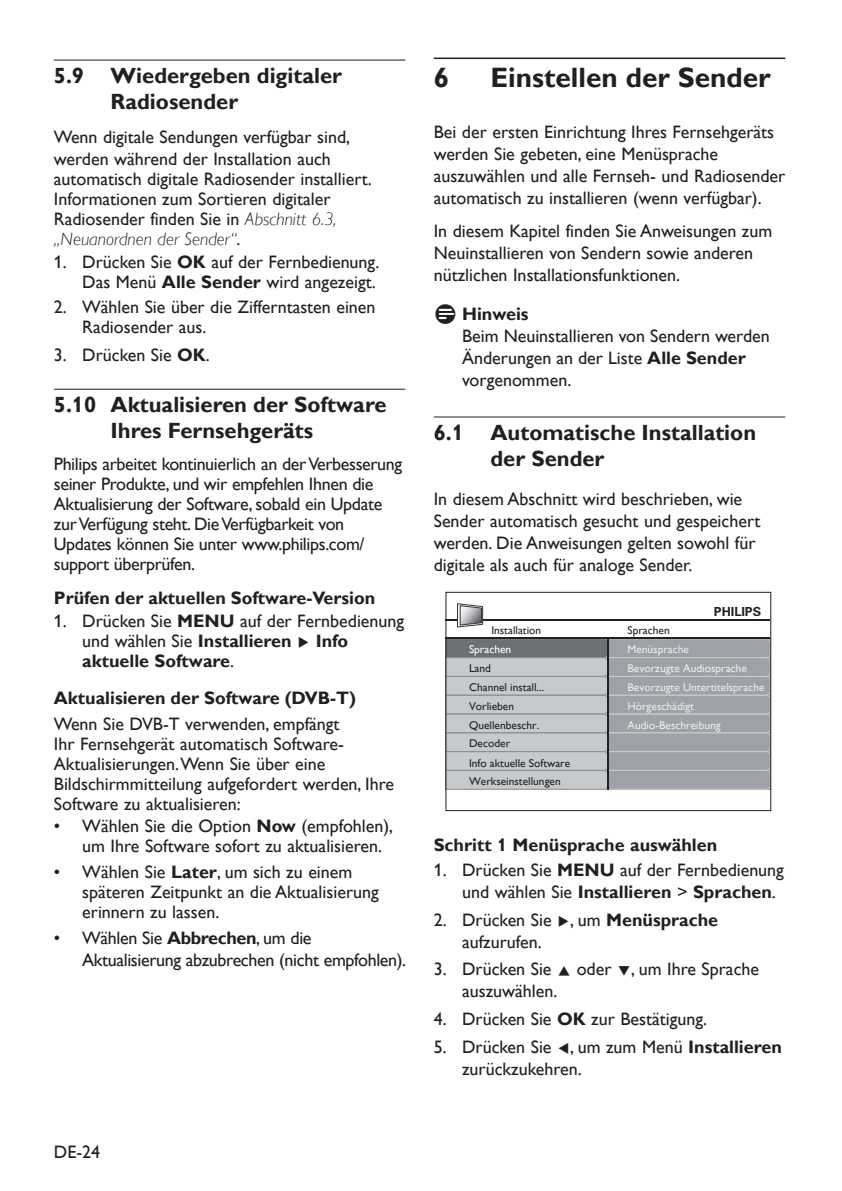
<style>
.page{position:relative;width:842px;height:1191px;background:#fff}
.page>*{position:absolute;margin:0;border:0;box-sizing:border-box;transform-origin:0 0}
.t1{font:700 28px "Gill Sans Alt One WGL";color:#231f20}
.t2{font:700 22px/26px "Gill Sans Alt One WGL";color:#231f20}
.t3{font:18px/22px "Gill Sans Alt One WGL";color:#231f20}
.t4{font:18px/20px "Gill Sans Alt One WGL";letter-spacing:-.02em;color:#231f20}
.t5{font:700 18px "Gill Sans Alt One WGL";color:#231f20}
.t6{font:italic 18px "Gill Sans Alt One WGL Light";color:#231f20}
.t7{font:12.4px "FZDHTJW GB1 0";color:#231f20}
.t8{font:11.2px/19px "Gill Sans Alt One WGL";color:#231f20}
.t9{font:11.2px/19px "Gill Sans Alt One WGL";color:#ebece9}
.t10{font:11.2px "Gill Sans Alt One WGL";color:#fff}
.s1{font-family:"Gill Sans Alt One WGL Light";font-style:italic}
.s2{font-family:"Gill Sans Alt One WGL";font-style:normal}
.s3{font-weight:700}
.s4{font-family:"Philips DFU"}
</style>
<div class="page">
<hr style="left:54px;top:60px;width:351px;height:1px;background:#231f20">
<hr style="left:54px;top:389px;width:351px;height:1px;background:#231f20">
<hr style="left:434px;top:58px;width:351px;height:1px;background:#231f20">
<hr style="left:434px;top:416px;width:351px;height:1px;background:#231f20">
<hr style="left:446px;top:619px;width:324px;height:1px;background:#221f20">
<svg style="left:445px;top:638px;width:327px;height:152px;background:#abafb3"></svg>
<hr style="left:446px;top:637px;width:324px;height:1px;background:#221f20">
<hr style="left:607px;top:639px;width:1px;height:150px;background:#221f20">
<div style="left:446px;top:592px;width:325px;height:219px;border:1px solid #231f20"></div>
<svg style="left:457px;top:603px;width:26px;height:24px"></svg>
<p class="t2" style="left:111px;top:63px;width:233px;text-indent:-57px">5.9 Wiedergeben digitaler<br>Radiosender</p>
<p class="t3" style="left:54px;top:125px;width:298px">Wenn digitale Sendungen verfügbar sind, werden während der Installation auch</p>
<p class="t3" style="left:54px;top:168px;width:319px;line-height:20px">automatisch digitale Radiosender installiert.<br>Informationen zum Sortieren digitaler<br>Radiosender finden Sie in <span class="s1">Abschnitt 6.3,</span></p>
<p class="t6" style="left:54px;top:226px;width:188px">„Neuanordnen der Sender“<span class="s2">.</span></p>
<p class="t3" style="left:54px;top:251px;width:327px;line-height:20px;text-align:right">1. Drücken Sie <span class="s3">OK</span> auf der Fernbedienung.<br>Das Menü <span class="s3">Alle Sender</span> wird angezeigt.</p>
<p class="t3" style="left:82px;top:297px;width:295px;line-height:20px;text-indent:-28px">2. Wählen Sie über die Zifferntasten einen<br>Radiosender aus.</p>
<p class="t3" style="left:54px;top:343px;width:158px">3. Drücken Sie <span class="s3">OK</span>.</p>
<p class="t2" style="left:111px;top:392px;width:277px;text-indent:-57px">5.10 Aktualisieren der Software<br>Ihres Fernsehgeräts</p>
<p class="t4" style="left:54px;top:453px;width:350px">Philips arbeitet kontinuierlich an der Verbesserung seiner Produkte, und wir empfehlen Ihnen die Aktualisierung der Software, sobald ein Update zur Verfügung steht. Die Verfügbarkeit von Updates können Sie unter www.philips.com/ support überprüfen.</p>
<p class="t5" style="left:54px;top:585px;width:323px">Prüfen der aktuellen Software-Version</p>
<p class="t3" style="left:82px;top:610px;width:323px;line-height:20px;text-indent:-28px">1. Drücken Sie <span class="s3">MENU</span> auf der Fernbedienung und wählen Sie <span class="s3">Installieren</span> <span class="s4">Æ</span> <span class="s3">Info aktuelle Software</span>.</p>
<p class="t5" style="left:54px;top:685px;width:304px">Aktualisieren der Software (DVB-T)</p>
<p class="t3" style="left:54px;top:713px;width:342px;line-height:20px">Wenn Sie DVB-T verwenden, empfängt<br>Ihr Fernsehgerät automatisch Software-Aktualisierungen. Wenn Sie über eine Bildschirmmitteilung aufgefordert werden, Ihre Software zu aktualisieren:</p>
<p class="t3" style="left:82px;top:816px;width:312px;line-height:20px;text-indent:-28px">• Wählen Sie die Option <span class="s3">Now</span> (empfohlen), um Ihre Software sofort zu aktualisieren.</p>
<p class="t3" style="left:82px;top:862px;width:298px;line-height:20px;text-indent:-28px">• Wählen Sie <span class="s3">Later</span>, um sich zu einem späteren Zeitpunkt an die Aktualisierung erinnern zu lassen.</p>
<p class="t4" style="left:82px;top:926px;width:325px;line-height:22px;text-indent:-28px">• Wählen Sie <span class="s3">Abbrechen</span>, um die<br>Aktualisierung abzubrechen (nicht empfohlen).</p>
<p class="t3" style="left:54px;top:1140px;width:48px">DE-24</p>
<h1 class="t1" style="left:434px;top:59px;width:17px">6</h1>
<h1 class="t1" style="left:490px;top:59px;width:282px">Einstellen der Sender</h1>
<p class="t3" style="left:434px;top:120px;width:353px">Bei der ersten Einrichtung Ihres Fernsehgeräts werden Sie gebeten, eine Menüsprache auszuwählen und alle Fernseh- und Radiosender automatisch zu installieren (wenn verfügbar).</p>
<p class="t3" style="left:434px;top:220px;width:340px">In diesem Kapitel finden Sie Anweisungen zum<br>Neuinstallieren von Sendern sowie anderen nützlichen Installationsfunktionen.</p>
<p class="t5" style="left:462px;top:301px;width:68px">Hinweis</p>
<p class="t3" style="left:462px;top:324px;width:309px">Beim Neuinstallieren von Sendern werden<br>Änderungen an der Liste <span class="s3">Alle Sender </span>vorgenommen.</p>
<p class="t2" style="left:490px;top:419px;width:267px;text-indent:-57px">6.1 Automatische Installation der Sender</p>
<p class="t3" style="left:434px;top:488px;width:328px">In diesem Abschnitt wird beschrieben, wie Sender automatisch gesucht und gespeichert werden. Die Anweisungen gelten sowohl für digitale als auch für analoge Sender.</p>
<p class="t7" style="left:714px;top:605px;width:49px">PHILIPS</p>
<p class="t8" style="left:491px;top:620px;width:51px">Installation</p>
<p class="t8" style="left:627px;top:620px;width:44px">Sprachen</p>
<p class="t9" style="left:627px;top:658px;width:139px">Bevorzugte Audiosprache<br>Bevorzugte Untertitelsprache</p>
<p class="t10" style="left:469px;top:641px;width:44px">Sprachen</p>
<p class="t9" style="left:627px;top:639px;width:63px">Menüsprache</p>
<p class="t8" style="left:469px;top:658px;width:103px">Land<br>Channel install...<br>Vorlieben<br>Quellenbeschr.<br>Decoder<br>Info aktuelle Software</p>
<p class="t9" style="left:627px;top:696px;width:95px">Hörgeschädigt<br>Audio-Beschreibung</p>
<p class="t8" style="left:469px;top:771px;width:93px">Werkseinstellungen</p>
<p class="t5" style="left:434px;top:832px;width:285px">Schritt 1 Menüsprache auswählen</p>
<p class="t3" style="left:462px;top:858px;width:323px;text-indent:-28px">1. Drücken Sie <span class="s3">MENU</span> auf der Fernbedienung und wählen Sie <span class="s3">Installieren</span> &gt; <span class="s3">Sprachen</span>.</p>
<p class="t3" style="left:462px;top:908px;width:258px;text-indent:-28px">2. Drücken Sie <span class="s4">Æ</span>, um <span class="s3">Menüsprache </span>aufzurufen.</p>
<p class="t3" style="left:462px;top:958px;width:299px;text-indent:-28px">3. Drücken Sie <span class="s4">Î</span> oder <span class="s4">ï</span>, um Ihre Sprache auszuwählen.</p>
<p class="t3" style="left:434px;top:1007px;width:275px">4. Drücken Sie <span class="s3">OK</span> zur Bestätigung.</p>
<p class="t3" style="left:462px;top:1035px;width:321px;text-indent:-28px">5. Drücken Sie <span class="s4">Í</span>, um zum Menü <span class="s3">Installieren </span>zurückzukehren.</p>
</div>
